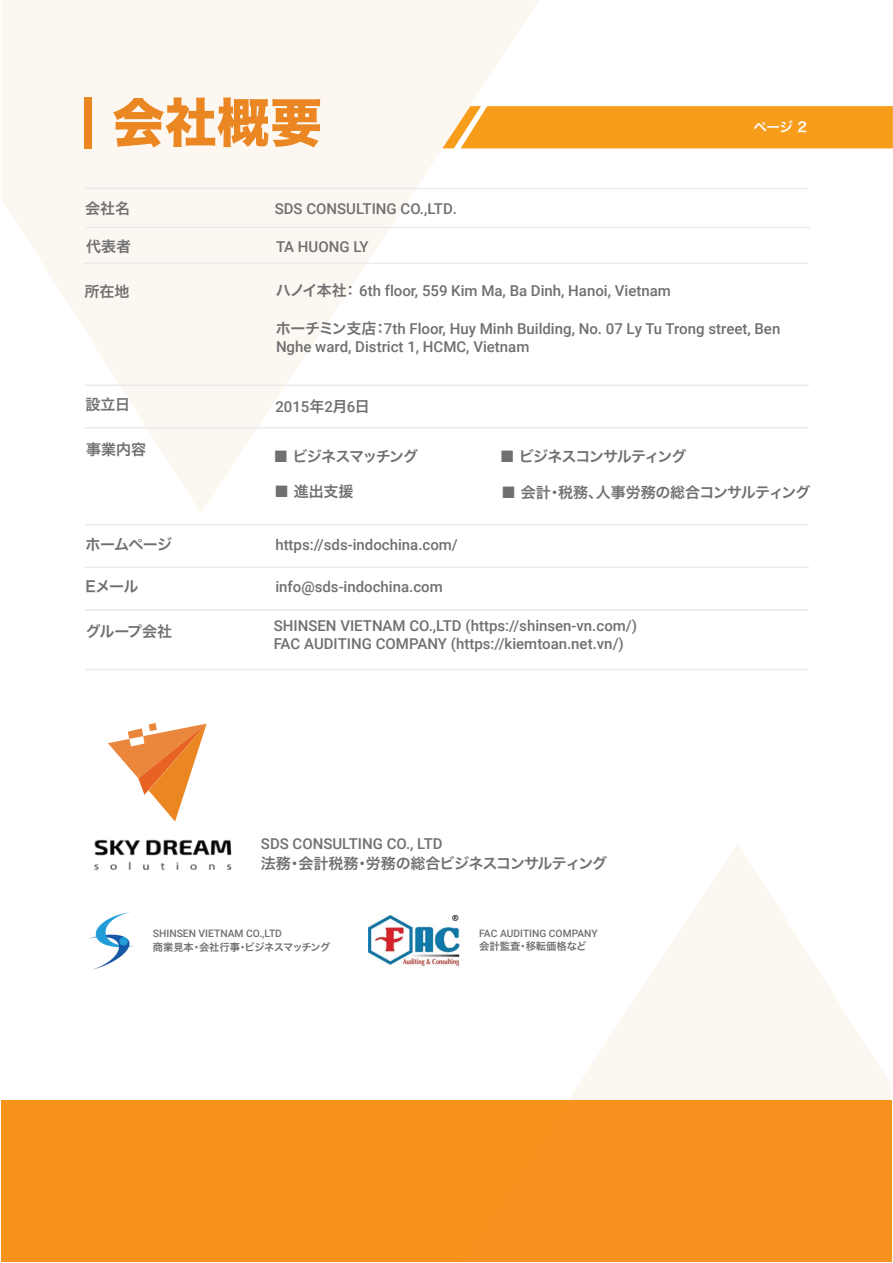
<style>
.page{position:relative;width:893px;height:1263px;background:#fff}
.page>*{position:absolute;margin:0;border:0;box-sizing:border-box;transform-origin:0 0}
.t1{font:52.5px "Hira Kaku Std N W8";color:#eb8723}
.t2{font:500 15px/18px "Roboto";color:#707071}
.t3{font:500 15px "Roboto";color:#707070}
.t4{font:15px "Hira Kaku Pro W6";letter-spacing:-.045em;color:#707070}
.t5{font:15px "Hira Kaku Pro W6";letter-spacing:-.07em;color:#707070}
.t6{font:15px "Hira Kaku Pro W6";letter-spacing:-.075em;color:#707070}
.t7{font:13.5px "Hira Kaku Pro W6";color:#fff}
.t8{font:500 10.35px "Roboto";color:#707071}
.t9{font:10.35px "Hira Kaku Pro W6";color:#707071}
.t10{font:10.2px "Hira Kaku Pro W6";letter-spacing:-.04em;color:#707071}
.t11{font:500 10.2px "Roboto";color:#707071}
.s1{font-family:"Hira Kaku Pro W6";font-weight:400}
</style>
<div class="page">
<div style="left:1px;top:1100px;width:890px;height:161px;background:#f7931d"></div>
<img style="left:94px;top:839px;width:138px;height:32px">
<svg style="left:1px;top:0;width:540px;height:513px;fill:#fdf7f2"></svg>
<svg style="left:461px;top:843px;width:430px;height:419px"></svg>
<div style="left:84px;top:97px;width:8px;height:51px;background:#eb8723"></div>
<hr style="left:85px;top:188px;width:723px;height:1px;background:#ebebec">
<hr style="left:86px;top:227px;width:723px;height:1px;background:#ebebec">
<hr style="left:84px;top:262px;width:723px;height:2px;background:#ebebec">
<hr style="left:86px;top:384px;width:723px;height:2px;background:#ebebec">
<hr style="left:86px;top:524px;width:723px;height:2px;background:#ebebec">
<hr style="left:86px;top:567px;width:723px;height:1px;background:#ebebec">
<hr style="left:86px;top:609px;width:723px;height:2px;background:#ebebec">
<hr style="left:86px;top:669px;width:723px;height:1px;background:#ebebec">
<hr style="left:86px;top:427px;width:723px;height:1px;background:#ebebec">
<img style="left:88px;top:912px;width:47px;height:58px">
<svg style="left:442px;top:106px;width:451px;height:42px;background:#f8a026"></svg>
<svg style="left:108px;top:723px;width:99px;height:98px"></svg>
<img style="left:369px;top:915px;width:91px;height:52px">
<h1 class="t1" style="left:112px;top:93px;width:211px">会社概要</h1>
<p class="t7" style="left:754px;top:114px;width:55px">ページ 2</p>
<p class="t4" style="left:85px;top:194px;width:46px">会社名</p>
<p class="t3" style="left:275px;top:198px;width:184px">SDS CONSULTING CO.,LTD.</p>
<p class="t4" style="left:86px;top:233px;width:47px">代表者</p>
<p class="t3" style="left:276px;top:237px;width:94px">TA HUONG LY</p>
<p class="t4" style="left:84px;top:278px;width:47px">所在地</p>
<p class="t2" style="left:276px;top:281px;width:397px"><span class="s1">ハノイ本社：</span> 6th floor, 559 Kim Ma, Ba Dinh, Hanoi, Vietnam</p>
<p class="t2" style="left:276px;top:319px;width:506px"><span class="s1">ホーチミン支店：</span>7th Floor, Huy Minh Building, No. 07 Ly Tu Trong street, Ben<br>Nghe ward, District 1, HCMC, Vietnam</p>
<p class="t4" style="left:86px;top:391px;width:46px">設立日</p>
<p class="t2" style="left:275px;top:397px;width:96px">2015<span class="s1">年</span>2<span class="s1">月</span>6<span class="s1">日</span></p>
<p class="t4" style="left:86px;top:435px;width:61px">事業内容</p>
<p class="t6" style="left:274px;top:442px;width:146px">■ ビジネスマッチング</p>
<p class="t4" style="left:274px;top:478px;width:81px">■ 進出支援</p>
<p class="t5" style="left:500px;top:442px;width:188px">■ ビジネスコンサルティング</p>
<p class="t4" style="left:501px;top:478px;width:311px">■ 会計・税務、人事労務の総合コンサルティング</p>
<p class="t4" style="left:85px;top:531px;width:88px">ホームページ</p>
<p class="t3" style="left:275px;top:534px;width:184px">https://sds-indochina.com/</p>
<p class="t4" style="left:86px;top:573px;width:54px">Eメール</p>
<p class="t3" style="left:275px;top:576px;width:169px">info@sds-indochina.com</p>
<p class="t4" style="left:86px;top:618px;width:88px">グループ会社</p>
<p class="t2" style="left:274px;top:616px;width:365px">SHINSEN VIETNAM CO.,LTD (https://shinsen-vn.com/)<br>FAC AUDITING COMPANY (https://kiemtoan.net.vn/)</p>
<p class="t3" style="left:261px;top:833px;width:183px">SDS CONSULTING CO., LTD</p>
<p class="t4" style="left:261px;top:849px;width:348px">法務・会計税務・労務の総合ビジネスコンサルティング</p>
<p class="t8" style="left:153px;top:926px;width:131px">SHINSEN VIETNAM CO.,LTD</p>
<p class="t10" style="left:153px;top:938px;width:179px">商業見本・会社行事・ビジネスマッチング</p>
<p class="t11" style="left:479px;top:926px;width:120px">FAC AUDITING COMPANY</p>
<p class="t9" style="left:479px;top:937px;width:109px">会計監査・移転価格など</p>
</div>
